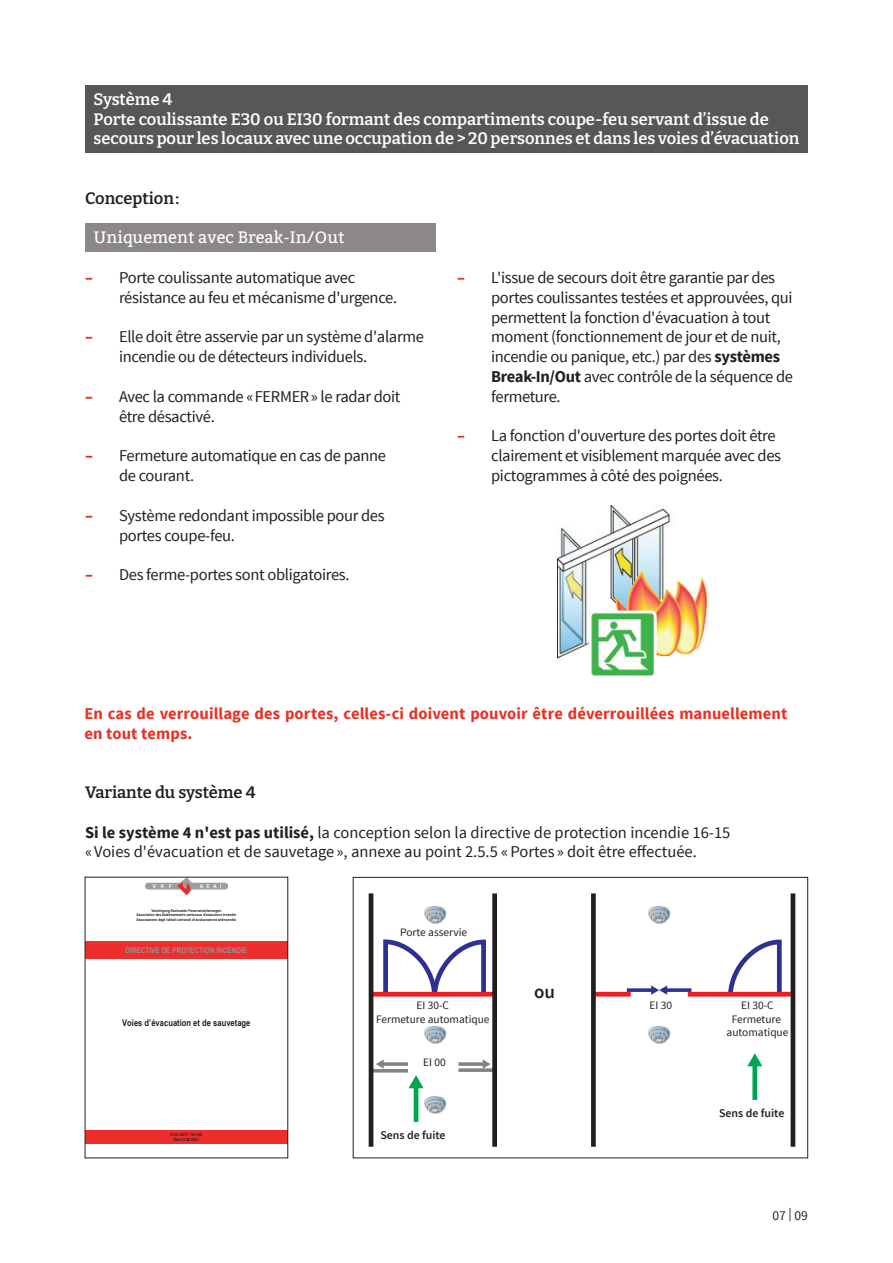
<style>
.page{position:relative;width:893px;height:1263px;background:#fff}
.page>*{position:absolute;margin:0;border:0;box-sizing:border-box;transform-origin:0 0}
.t1{font:600 18.9px "Source Sans Pro";color:#231f20}
.t2{font:16.5px/19.8px "Source Sans Pro";letter-spacing:-.02em;color:#231f20}
.t3{font:600 16.5px/19.8px "Bitter";color:#fff}
.t4{font:16.5px/19.8px "Source Sans Pro";color:#231f20}
.t5{font:700 16.5px/19.8px "Source Sans Pro";letter-spacing:.005em;color:#ee2e22}
.t6{font:600 16.5px "Bitter";color:#231f20}
.t7{font:16.5px "Bitter";color:#fff}
.t8{font:13.5px "Source Sans Pro";color:#231f20}
.t9{font:600 11.85px "Source Sans Pro";color:#231f20}
.t10{font:11.4px/13.6px "Source Sans Pro";color:#231f20;text-align:center}
.t11{font:700 9.3px "Arial Narrow";color:#231f20}
.t12{font:700 7.8px "Arial Narrow";color:#939598}
.t13{font:700 4.35px/4.9px "Arial Narrow";color:#231f20;text-align:center}
.t14{font:700 3.9px/4.5px "Arial Narrow";color:#231f20;text-align:center}
.s1{font-weight:700;color:#ee2e22}
.s2{font-weight:700}
</style>
<div class="page">
<div style="left:85px;top:85px;width:723px;height:28px;background:#575755"></div>
<div style="left:85px;top:105px;width:723px;height:28px;background:#575755"></div>
<div style="left:85px;top:125px;width:723px;height:28px;background:#575755"></div>
<div style="left:85px;top:224px;width:351px;height:28px;background:#8c8887"></div>
<img style="left:558px;top:506px;width:149px;height:170px">
<img style="left:145px;top:879px;width:82px;height:15px">
<div style="left:85px;top:941px;width:203px;height:18px;background:#ee2d2d"></div>
<div style="left:85px;top:1130px;width:203px;height:13px;background:#ee2d2d"></div>
<svg style="left:381px;top:939px;width:107px;height:58px"></svg>
<svg style="left:725px;top:939px;width:59px;height:58px"></svg>
<hr style="left:371px;top:992px;width:124px;height:4px;background:#ee1d23">
<hr style="left:371px;top:1069px;width:37px;height:3px;background:#808285">
<svg style="left:458px;top:1068px;width:34px;height:4px"></svg>
<hr style="left:593px;top:992px;width:38px;height:4px;background:#ee1d23">
<hr style="left:688px;top:992px;width:103px;height:4px;background:#ee1d23">
<div style="left:591px;top:893px;width:5px;height:254px;background:#231f20"></div>
<hr style="left:791px;top:893px;width:4px;height:254px;background:#231f20">
<hr style="left:369px;top:893px;width:4px;height:254px;background:#231f20">
<div style="left:492px;top:893px;width:5px;height:254px;background:#231f20"></div>
<img style="left:424px;top:906px;width:22px;height:18px">
<img style="left:648px;top:906px;width:22px;height:18px">
<img style="left:424px;top:1026px;width:22px;height:18px">
<img style="left:648px;top:1026px;width:22px;height:18px">
<img style="left:424px;top:1096px;width:22px;height:18px">
<svg style="left:384px;top:1062px;width:24px;height:4px"></svg>
<svg style="left:376px;top:1059px;width:8px;height:10px"></svg>
<hr style="left:414px;top:1086px;width:4px;height:36px;background:#00a54f">
<svg style="left:408px;top:1075px;width:16px;height:13px"></svg>
<svg style="left:458px;top:1062px;width:25px;height:4px"></svg>
<svg style="left:483px;top:1059px;width:8px;height:10px"></svg>
<svg style="left:627px;top:988px;width:24px;height:4px"></svg>
<svg style="left:667px;top:988px;width:24px;height:4px"></svg>
<svg style="left:651px;top:985px;width:16px;height:10px"></svg>
<div style="left:752px;top:1064px;width:5px;height:36px;background:#00a54f"></div>
<svg style="left:747px;top:1053px;width:15px;height:13px"></svg>
<div style="left:353px;top:877px;width:455px;height:281px;border:1px solid #231f20"></div>
<p class="t3" style="left:94px;top:89px;width:707px">Système 4<br>Porte coulissante E30 ou EI30 formant des compartiments coupe-feu servant d’issue de secours pour les locaux avec une occupation de &gt; 20 personnes et dans les voies d’évacuation</p>
<p class="t6" style="left:85px;top:188px;width:96px">Conception :</p>
<p class="t7" style="left:94px;top:228px;width:253px">Uniquement avec Break-In/Out</p>
<p class="t2" style="left:119px;top:268px;width:280px;text-indent:-34px"><span class="s1">–</span> Porte coulissante automatique avec résistance au feu et mécanisme d'urgence.</p>
<p class="t2" style="left:119px;top:327px;width:306px;text-indent:-34px"><span class="s1">–</span> Elle doit être asservie par un système d'alarme incendie ou de détecteurs individuels.</p>
<p class="t2" style="left:119px;top:387px;width:283px;text-indent:-34px"><span class="s1">–</span> Avec la commande «FERMER» le radar doit être désactivé.</p>
<p class="t2" style="left:119px;top:446px;width:269px;text-indent:-34px"><span class="s1">–</span> Fermeture automatique en cas de panne de courant.</p>
<p class="t2" style="left:119px;top:506px;width:267px;text-indent:-34px"><span class="s1">–</span> Système redondant impossible pour des portes coupe-feu.</p>
<p class="t2" style="left:85px;top:565px;width:266px"><span class="s1">–</span> Des ferme-portes sont obligatoires.</p>
<p class="t2" style="left:491px;top:268px;width:303px;text-indent:-34px"><span class="s1">–</span> L'issue de secours doit être garantie par des portes coulissantes testées et approuvées, qui permettent la fonction d'évacuation à tout moment (fonctionnement de jour et de nuit, incendie ou panique, etc.) par des <span class="s2">systèmes Break-In/Out</span> avec contrôle de la séquence de fermeture.</p>
<p class="t2" style="left:491px;top:426px;width:292px;text-indent:-34px"><span class="s1">–</span> La fonction d'ouverture des portes doit être clairement et visiblement marquée avec des pictogrammes à côté des poignées.</p>
<p class="t5" style="left:84px;top:704px;width:705px">En cas de verrouillage des portes, celles-ci doivent pouvoir être déverrouillées manuellement en tout temps.</p>
<p class="t6" style="left:85px;top:782px;width:172px">Variante du système 4</p>
<p class="t4" style="left:85px;top:822px;width:647px"><span class="s2">Si le système 4 n'est pas utilisé,</span> la conception selon la directive de protection incendie 16-15 «Voies d'évacuation et de sauvetage », annexe au point 2.5.5 «Portes » doit être effectuée.</p>
<p class="t14" style="left:137px;top:908px;width:101px">Vereinigung Kantonaler Feuerversicherungen<br>Association des établissements cantonaux d’assurance incendie<br>Associazione degli istituti cantonali di assicurazione antincendio</p>
<p class="t12" style="left:125px;top:944px;width:123px">DIRECTIVE DE PROTECTION INCENDIE</p>
<p class="t11" style="left:122px;top:1015px;width:130px">Voies d’évacuation et de sauvetage</p>
<p class="t13" style="left:170px;top:1132px;width:34px">01.01.2017 / 16-15fr<br>État 01.08.2021</p>
<p class="t10" style="left:400px;top:926px;width:68px">Porte asservie</p>
<p class="t1" style="left:534px;top:980px;width:22px">ou</p>
<p class="t10" style="left:376px;top:998px;width:115px">EI 30-C<br>Fermeture automatique</p>
<p class="t10" style="left:650px;top:998px;width:24px">EI 30</p>
<p class="t10" style="left:726px;top:998px;width:63px">EI 30-C<br>Fermeture automatique</p>
<p class="t10" style="left:423px;top:1056px;width:24px">EI 00</p>
<p class="t9" style="left:380px;top:1128px;width:67px">Sens de fuite</p>
<p class="t9" style="left:719px;top:1106px;width:67px">Sens de fuite</p>
<p class="t8" style="left:772px;top:1207px;width:37px">07 | 09</p>
</div>
